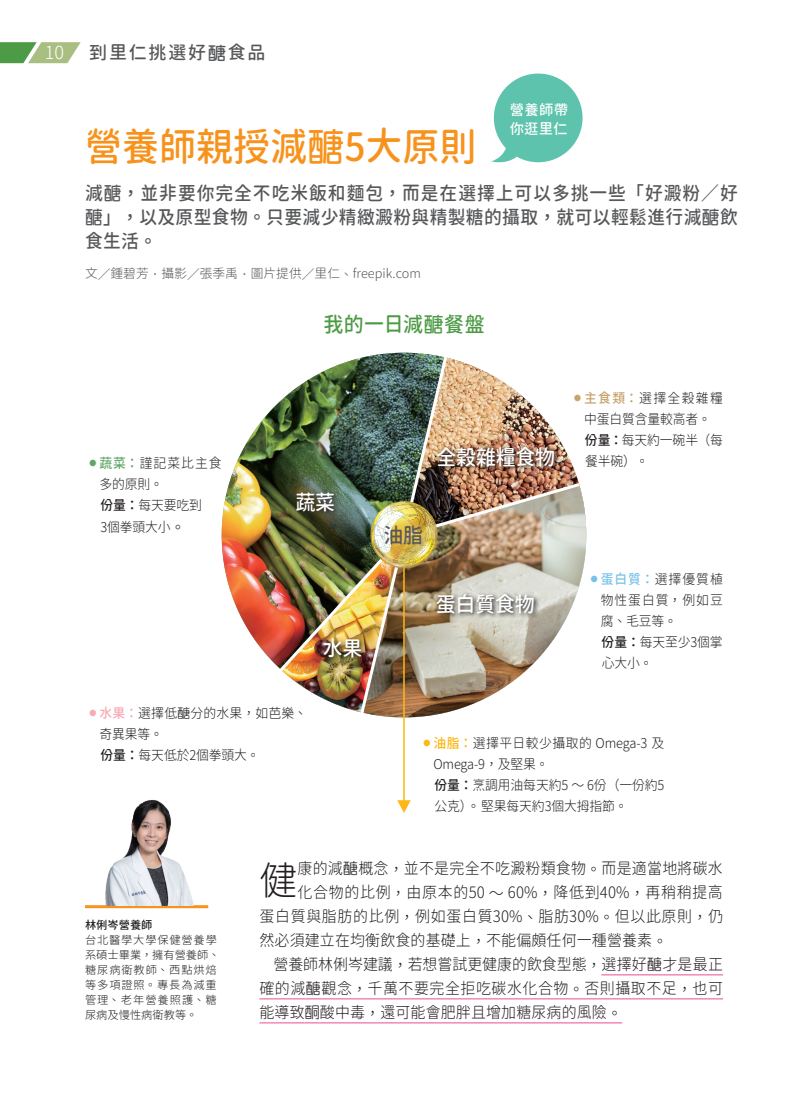
<style>
.page{position:relative;width:808px;height:1106px;background:#fff}
.page>*{position:absolute;margin:0;border:0;box-sizing:border-box;transform-origin:0 0}
.t1{font:300 39.75px "Gen Jyuu Gothic";color:#231f20;scale:.95 1}
.t2{font:500 39px "Gen Jyuu Gothic";color:#f7931d;scale:.95 1}
.t3{font:500 21px "Gen Jyuu Gothic";letter-spacing:-.01em;color:#fff;scale:.95 1}
.t4{font:500 21px "Gen Jyuu Gothic";letter-spacing:.025em;color:#4d9b46;scale:.95 1}
.t5{font:500 21px "Gen Jyuu Gothic";color:#57585a;scale:.95 1}
.t6{font:500 18.75px/24px "Gen Jyuu Gothic";letter-spacing:.02em;color:#57585a;text-align:justify;scale:.95 1}
.t7{font:500 18px "Gen Jyuu Gothic";letter-spacing:.1em;color:#57585a}
.t8{font:300 18px "Gen Jyuu Gothic";color:#fff}
.t9{font:300 15.75px "Gen Jyuu Gothic";letter-spacing:.015em;color:#231f20;scale:.95 1}
.t10{font:300 15.75px "Gen Jyuu Gothic";letter-spacing:.045em;color:#231f20;scale:.95 1}
.t11{font:300 15.75px "Gen Jyuu Gothic";letter-spacing:-.005em;color:#231f20;scale:.95 1}
.t12{font:300 15.75px "Gen Jyuu Gothic";letter-spacing:.035em;color:#231f20;scale:.95 1}
.t13{font:500 14.4px/19.2px "Gen Jyuu Gothic";letter-spacing:.005em;color:#fff}
.t14{font:300 13.5px/21px "Gen Jyuu Gothic";letter-spacing:-.01em;color:#231f20;scale:.95 1}
.t15{font:300 13.5px/21px "Gen Jyuu Gothic";letter-spacing:.035em;color:#231f20;scale:.95 1}
.t16{font:300 12.75px "Gen Jyuu Gothic";color:#57585a}
.t17{font:300 11.25px/15px "Gen Jyuu Gothic";letter-spacing:.07em;color:#231f20}
.t18{font:500 11.25px "Gen Jyuu Gothic";color:#231f20}
.s1{font-family:"AR Yuan B5";font-weight:700}
.s2{font-family:"DF Yuan Std W7";font-weight:400}
.s3{font-family:"Source Han Sans TC"}
.s4{color:#61a667}
.s5{font-weight:500;color:#61a667}
.s6{font-family:"Source Han Sans TC";font-weight:500;color:#61a667}
.s7{font-weight:500}
.s8{font-family:"Source Han Sans TC";font-weight:500}
.s9{font-family:"Source Han Sans TC";font-size:15.75px}
.s10{color:#f7abb4}
.s11{font-weight:500;color:#f7abb4}
.s12{font-family:"Source Han Sans TC";font-weight:500;color:#f7abb4}
.s13{font-family:"DF Yuan Std W3";font-weight:400}
.s14{color:#c7a46c}
.s15{font-weight:500;color:#c7a46c}
.s16{font-family:"Source Han Sans TC";font-weight:500;color:#c7a46c}
.s17{color:#79c1eb}
.s18{font-weight:500;color:#79c1eb}
.s19{font-family:"Source Han Sans TC";font-weight:500;color:#79c1eb}
.s20{color:#fcb814}
.s21{font-weight:500;color:#fcb814}
.s22{font-family:"Source Han Sans TC";font-weight:500;color:#fcb814}
</style>
<div class="page">
<img style="left:222px;top:404px;width:55px;height:262px">
<hr style="left:601px;top:974px;width:46px;height:1px;background:#f287b6">
<svg style="left:647px;top:974px;width:15px;height:1px"></svg>
<hr style="left:662px;top:974px;width:61px;height:1px;background:#f287b6">
<hr style="left:259px;top:998px;width:46px;height:1px;background:#f287b6">
<svg style="left:305px;top:998px;width:16px;height:1px"></svg>
<hr style="left:321px;top:998px;width:402px;height:1px;background:#f287b6">
<hr style="left:259px;top:1022px;width:46px;height:1px;background:#f287b6">
<svg style="left:305px;top:1022px;width:15px;height:1px"></svg>
<hr style="left:320px;top:1022px;width:302px;height:1px;background:#f287b6">
<hr style="left:85px;top:905px;width:123px;height:3px;background:#f7931d">
<svg style="left:491px;top:74px;width:91px;height:89px"></svg>
<img style="left:105px;top:799px;width:89px;height:106px">
<svg style="left:397px;top:800px;width:14px;height:13px"></svg>
<hr style="left:403px;top:567px;width:2px;height:237px;background:#fcb814">
<img style="left:277px;top:353px;width:306px;height:365px">
<svg style="left:0;top:42px;width:81px;height:21px;background:#93bb7e"></svg>
<h3 class="t8" style="left:45px;top:40px;width:21px">10</h3>
<h3 class="t7" style="left:89px;top:40px;width:178px">到里仁挑選好<span class="s1">醣</span>食品</h3>
<p class="t13" style="left:510px;top:99px;width:60px">營養師帶你逛里仁</p>
<h2 class="t2" style="left:85px;top:119px;width:414px">營養師親授減<span class="s2">醣</span>5大原則</h2>
<h3 class="t6" style="left:85px;top:180px;width:689px">減<span class="s2">醣</span><span class="s3">，</span>並非要你完全不吃米飯和麵包<span class="s3">，</span>而是在選擇上可以多挑一些<span class="s3">「</span>好澱粉<span class="s3">／</span>好<span class="s2">醣</span><span class="s3">」，</span>以及原型食物<span class="s3">。</span>只要減少精緻澱粉與精製糖的攝取<span class="s3">，</span>就可以輕鬆進行減<span class="s2">醣</span>飲食生活<span class="s3">。</span></h3>
<p class="t16" style="left:85px;top:264px;width:337px">文<span class="s3">／</span>鍾碧芳<span class="s3">．</span>攝影<span class="s3">／</span>張季禹<span class="s3">．</span>圖片提供<span class="s3">／</span>里仁<span class="s3">、</span>freepik.com</p>
<h3 class="t4" style="left:323px;top:309px;width:171px">我的一日減<span class="s2">醣</span>餐盤</h3>
<p class="t14" style="left:99px;top:452px;width:130px;line-height:21.5px;text-indent:-10px"><span class="s4">⚫</span> <span class="s5">蔬菜</span><span class="s6">：</span>謹記菜比主食多的原則<span class="s3">。<br></span><span class="s7">份量</span><span class="s8">：</span>每天要吃到<br>3個拳頭大小<span class="s9">。</span></p>
<h3 class="t3" style="left:295px;top:487px;width:43px">蔬菜</h3>
<h3 class="t3" style="left:323px;top:633px;width:43px">水果</h3>
<p class="t14" style="left:99px;top:702px;width:220px;text-indent:-10px"><span class="s10">⚫</span> <span class="s11">水果</span><span class="s12">：</span>選擇低<span class="s13">醣</span>分的水果<span class="s3">，</span>如芭樂<span class="s3">、</span>奇異果等<span class="s3">。<br></span><span class="s7">份量</span><span class="s8">：</span>每天低於2個拳頭大<span class="s3">。</span></p>
<p class="t14" style="left:584px;top:387px;width:148px;text-indent:-10px"><span class="s14">⚫</span> <span class="s15">主食類</span><span class="s16">：</span>選擇全穀雜糧中蛋白質含量較高者<span class="s3">。</span><span class="s7">份量</span><span class="s8">：</span>每天約一碗半<span class="s3">（</span>每</p>
<h3 class="t3" style="left:436px;top:442px;width:126px">全穀雜糧食物</h3>
<p class="t14" style="left:585px;top:450px;width:68px">餐半碗<span class="s3">）。</span></p>
<h3 class="t5" style="left:383px;top:519px;width:43px">油脂</h3>
<h3 class="t3" style="left:436px;top:589px;width:106px">蛋白質食物</h3>
<p class="t15" style="left:601px;top:568px;width:130px;text-indent:-10px"><span class="s17">⚫</span> <span class="s18">蛋白質</span><span class="s19">：</span>選擇優質植物性蛋白質<span class="s3">，</span>例如豆腐<span class="s3">、</span>毛豆等<span class="s3">。<br></span><span class="s7">份量</span><span class="s8">：</span>每天至少3個掌心大小<span class="s3">。</span></p>
<p class="t14" style="left:433px;top:732px;width:245px;text-indent:-10px"><span class="s20">⚫</span> <span class="s21">油脂</span><span class="s22">：</span>選擇平日較少攝取的 Omega-3 及<br>Omega-9<span class="s3">，</span>及堅果<span class="s3">。<br></span><span class="s7">份量</span><span class="s8">：</span>烹調用油每天約5 <span class="s3">～</span> 6份<span class="s3">（</span>一份約5公克<span class="s3">）。</span> 堅果每天約3個大拇指節<span class="s3">。</span></p>
<p class="t18" style="left:85px;top:916px;width:69px">林俐岑營養師</p>
<p class="t17" style="left:85px;top:932px;width:136px">台北醫學大學保健營養學系碩士畢業<span class="s3">，</span>擁有營養師<span class="s3">、</span>糖尿病衛教師<span class="s3">、</span>西點烘焙等多項證照<span class="s3">。</span>專長為減重管理<span class="s3">、</span>老年營養照護<span class="s3">、</span>糖尿病及慢性病衛教等<span class="s3">。</span></p>
<h1 class="t1" style="left:259px;top:851px;width:41px">健</h1>
<p class="t9" style="left:298px;top:857px;width:449px">康的減<span class="s13">醣</span>概念<span class="s3">，</span>並不是完全不吃澱粉類食物<span class="s3">。</span>而是適當地將碳水</p>
<p class="t10" style="left:298px;top:881px;width:449px">化合物的比例<span class="s3">，</span>由原本的50 <span class="s3">～</span> 60%<span class="s3">，</span>降低到40%<span class="s3">，</span>再稍稍提高</p>
<p class="t10" style="left:259px;top:905px;width:489px">蛋白質與脂肪的比例<span class="s3">，</span>例如蛋白質30%<span class="s3">、</span>脂肪30%<span class="s3">。</span>但以此原則<span class="s3">，</span>仍</p>
<p class="t9" style="left:259px;top:929px;width:431px">然必須建立在均衡飲食的基礎上<span class="s3">，</span>不能偏頗任何一種營養素<span class="s3">。</span></p>
<p class="t11" style="left:273px;top:953px;width:475px">營養師林俐岑建議<span class="s3">，</span>若想嘗試更健康的飲食型態<span class="s3">，</span>選擇好<span class="s13">醣</span>才是最正</p>
<p class="t12" style="left:259px;top:977px;width:489px">確的減<span class="s13">醣</span>觀念<span class="s3">，</span>千萬不要完全拒吃碳水化合物<span class="s3">。</span>否則攝取不足<span class="s3">，</span>也可</p>
<p class="t9" style="left:259px;top:1001px;width:383px">能導致<span class="s13">酮</span>酸中毒<span class="s3">，</span>還可能會肥胖且增加糖尿病的風險<span class="s3">。</span></p>
</div>
